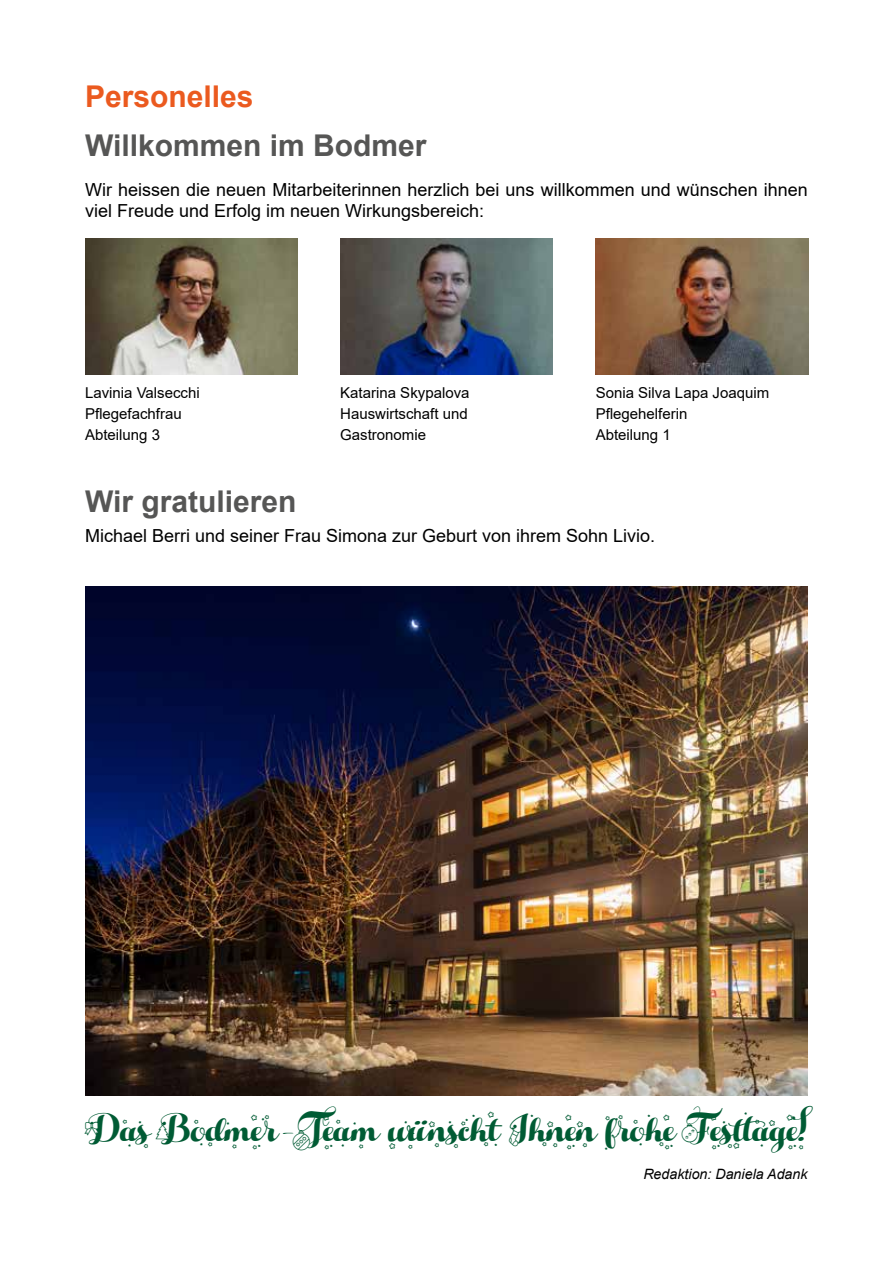
<style>
.page{position:relative;width:893px;height:1263px;background:#fff}
.page>*{position:absolute;margin:0;border:0;box-sizing:border-box;transform-origin:0 0}
.t1{font:37.5px "Hello Christmas";color:#005b34}
.t2{font:700 30px "Arial";color:#565655}
.t3{font:700 30px "Arial";color:#eb5a1f}
.t4{font:18px/21px "Arial";color:#000}
.t5{font:15px/21px "Arial";color:#000}
.t6{font:italic 14.25px "Arial";color:#000}
</style>
<div class="page">
<img style="left:85px;top:238px;width:213px;height:136px">
<img style="left:596px;top:238px;width:212px;height:136px">
<img style="left:340px;top:238px;width:213px;height:136px">
<img style="left:85px;top:587px;width:723px;height:509px">
<h2 class="t3" style="left:85px;top:75px;width:170px">Personelles</h2>
<h2 class="t2" style="left:85px;top:124px;width:343px">Willkommen im Bodmer</h2>
<p class="t4" style="left:85px;top:179px;width:724px">Wir heissen die neuen Mitarbeiterinnen herzlich bei uns willkommen und wünschen ihnen viel Freude und Erfolg im neuen Wirkungsbereich:</p>
<p class="t5" style="left:85px;top:382px;width:116px">Lavinia Valsecchi<br>Pflegefachfrau<br>Abteilung 3</p>
<p class="t5" style="left:340px;top:382px;width:131px;text-align:justify">Katarina Skypalova Hauswirtschaft und Gastronomie</p>
<p class="t5" style="left:596px;top:382px;width:175px">Sonia Silva Lapa Joaquim<br>Pflegehelferin<br>Abteilung 1</p>
<h2 class="t2" style="left:85px;top:480px;width:213px">Wir gratulieren</h2>
<p class="t4" style="left:85px;top:525px;width:572px">Michael Berri und seiner Frau Simona zur Geburt von ihrem Sohn Livio.</p>
<h1 class="t1" style="left:85px;top:1106px;width:725px">Das Bodmer-Team wünscht Ihnen frohe Festtage!</h1>
<p class="t6" style="left:643px;top:1164px;width:166px">Redaktion: Daniela Adank</p>
</div>
